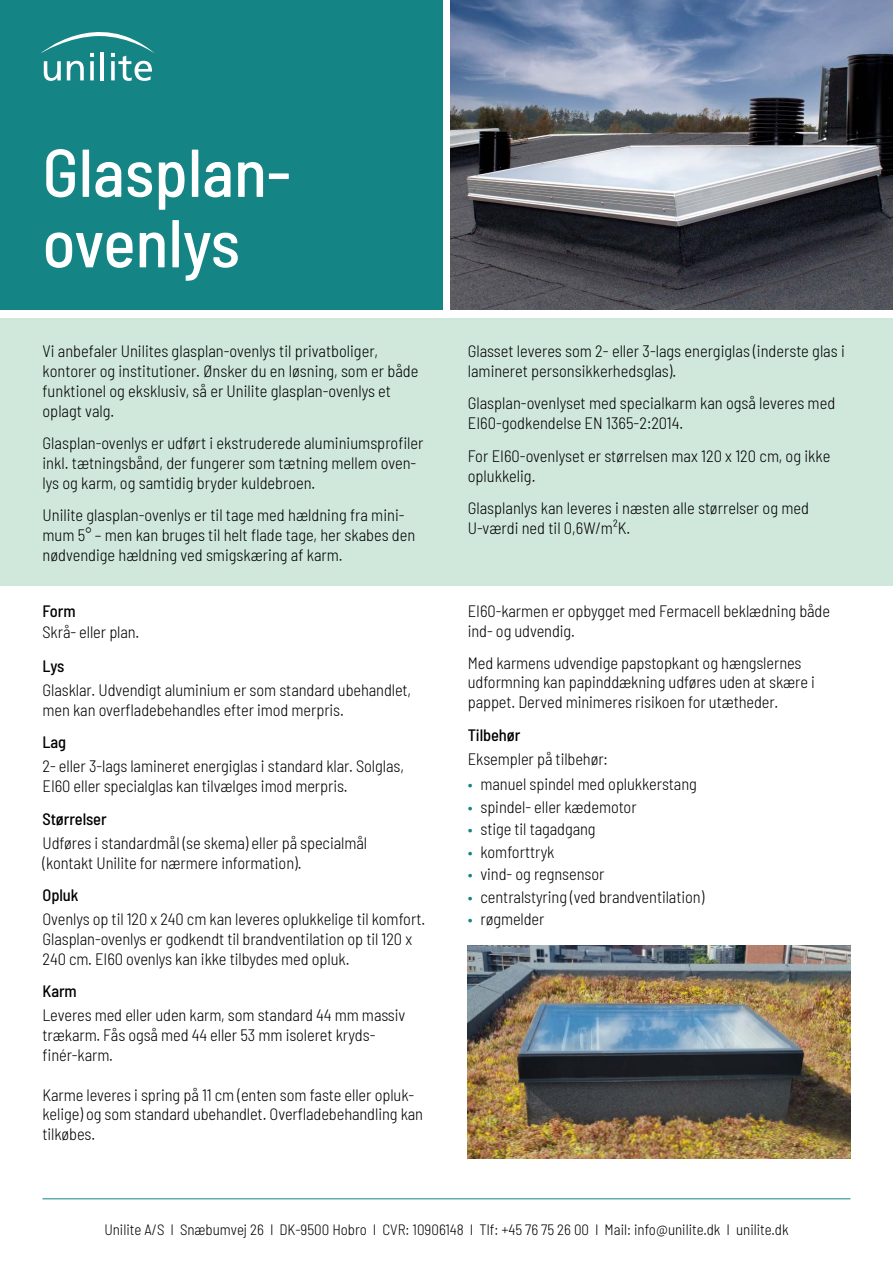
<style>
.page{position:relative;width:893px;height:1263px;background:#fff}
.page>*{position:absolute;margin:0;border:0;box-sizing:border-box;transform-origin:0 0}
.t1{font:500 semi-condensed 67.5px/70.5px "Barlow";color:#fff}
.t2{font:300 semi-condensed 16.5px/19.8px "Barlow";letter-spacing:-.005em;color:#000}
.t3{font:500 semi-condensed 16.5px "Barlow";letter-spacing:-.005em;color:#000}
.t4{font:300 semi-condensed 15px "Barlow";color:#000}
.s1{color:#158485}
</style>
<div class="page">
<hr style="left:43px;top:1198px;width:807px;height:1px;background:#158485">
<div style="left:0;top:318px;width:893px;height:267px;background:#d0e8dc"></div>
<img style="left:451px;top:0;width:442px;height:309px">
<img style="left:468px;top:945px;width:382px;height:214px">
<div style="left:0;top:0;width:442px;height:309px;background:#158485"></div>
<svg style="left:41px;top:32px;width:113px;height:49px"></svg>
<h1 class="t1" style="left:43px;top:132px;width:250px">Glasplan&shy;ovenlys</h1>
<p class="t2" style="left:43px;top:340px;width:377px">Vi anbefaler Unilites glasplan-ovenlys til privatboliger, kontorer og institutioner. Ønsker du en løsning, som er både funktionel og eksklusiv, så er Unilite glasplan-ovenlys et oplagt valg.</p>
<p class="t2" style="left:43px;top:432px;width:383px">Glasplan-ovenlys er udført i ekstruderede aluminiumsprofiler inkl. tætningsbånd, der fungerer som tætning mellem oven&shy;lys og karm, og samtidig bryder kuldebroen.</p>
<p class="t2" style="left:43px;top:504px;width:374px">Unilite glasplan-ovenlys er til tage med hældning fra mini&shy;mum 5° – men kan bruges til helt flade tage, her skabes den nødvendige hældning ved smigskæring af karm.</p>
<p class="t3" style="left:43px;top:599px;width:35px">Form</p>
<p class="t2" style="left:43px;top:621px;width:98px">Skrå- eller plan.</p>
<p class="t3" style="left:43px;top:654px;width:23px">Lys</p>
<p class="t2" style="left:43px;top:679px;width:370px">Glasklar. Udvendigt aluminium er som standard ubehandlet, men kan overfladebehandles efter imod merpris.</p>
<p class="t3" style="left:43px;top:730px;width:25px">Lag</p>
<p class="t2" style="left:43px;top:755px;width:363px">2- eller 3-lags lamineret energiglas i standard klar. Solglas,<br>EI60 eller specialglas kan tilvælges imod merpris.</p>
<p class="t3" style="left:43px;top:807px;width:66px">Størrelser</p>
<p class="t2" style="left:43px;top:832px;width:326px">Udføres i standardmål (se skema) eller på specialmål (kontakt Unilite for nærmere information).</p>
<p class="t3" style="left:43px;top:883px;width:38px">Opluk</p>
<p class="t2" style="left:43px;top:908px;width:384px">Ovenlys op til 120 x 240 cm kan leveres oplukkelige til komfort.<br>Glasplan-ovenlys er godkendt til brandventilation op til 120 x<br>240 cm. EI60 ovenlys kan ikke tilbydes med opluk.</p>
<p class="t3" style="left:43px;top:979px;width:36px">Karm</p>
<p class="t2" style="left:43px;top:1004px;width:364px">Leveres med eller uden karm, som standard 44 mm massiv trækarm. Fås også med 44 eller 53 mm isoleret kryds&shy;finér-karm.</p>
<p class="t2" style="left:43px;top:1083px;width:382px">Karme leveres i spring på 11 cm (enten som faste eller opluk&shy;kelige) og som standard ubehandlet. Overfladebehandling kan tilkøbes.</p>
<p class="t2" style="left:468px;top:340px;width:379px">Glasset leveres som 2- eller 3-lags energiglas (inderste glas i lamineret personsikkerhedsglas).</p>
<p class="t2" style="left:468px;top:392px;width:369px">Glasplan-ovenlyset med specialkarm kan også leveres med<br>EI60-godkendelse EN 1365-2:2014.</p>
<p class="t2" style="left:468px;top:445px;width:364px">For EI60-ovenlyset er størrelsen max 120 x 120 cm, og ikke oplukkelig.</p>
<p class="t2" style="left:468px;top:497px;width:343px">Glasplanlys kan leveres i næsten alle størrelser og med<br>U-værdi ned til 0,6W/m²K.</p>
<p class="t2" style="left:468px;top:600px;width:364px">EI60-karmen er opbygget med Fermacell beklædning både ind- og udvendig.</p>
<p class="t2" style="left:468px;top:652px;width:349px">Med karmens udvendige papstopkant og hængslernes udformning kan papinddækning udføres uden at skære i pappet. Derved minimeres risikoen for utætheder.</p>
<p class="t3" style="left:468px;top:723px;width:54px">Tilbehør</p>
<p class="t2" style="left:468px;top:748px;width:142px">Eksempler på tilbehør:</p>
<p class="t2" style="left:468px;top:773px;width:231px"><span class="s1">•</span> manuel spindel med oplukkerstang</p>
<p class="t2" style="left:468px;top:795px;width:170px"><span class="s1">•</span> spindel- eller kædemotor</p>
<p class="t2" style="left:468px;top:818px;width:129px"><span class="s1">•</span> stige til tagadgang</p>
<p class="t2" style="left:468px;top:840px;width:88px"><span class="s1">•</span> komforttryk</p>
<p class="t2" style="left:468px;top:863px;width:138px"><span class="s1">•</span> vind- og regnsensor</p>
<p class="t2" style="left:468px;top:886px;width:238px"><span class="s1">•</span> centralstyring (ved brandventilation)</p>
<p class="t2" style="left:468px;top:908px;width:78px"><span class="s1">•</span> røgmelder</p>
<p class="t4" style="left:104px;top:1219px;width:686px">Unilite A/S I Snæbumvej 26 I DK-9500 Hobro I CVR: 10906148 I Tlf: +45 76 75 26 00 I Mail: info@unilite.dk I unilite.dk</p>
</div>
